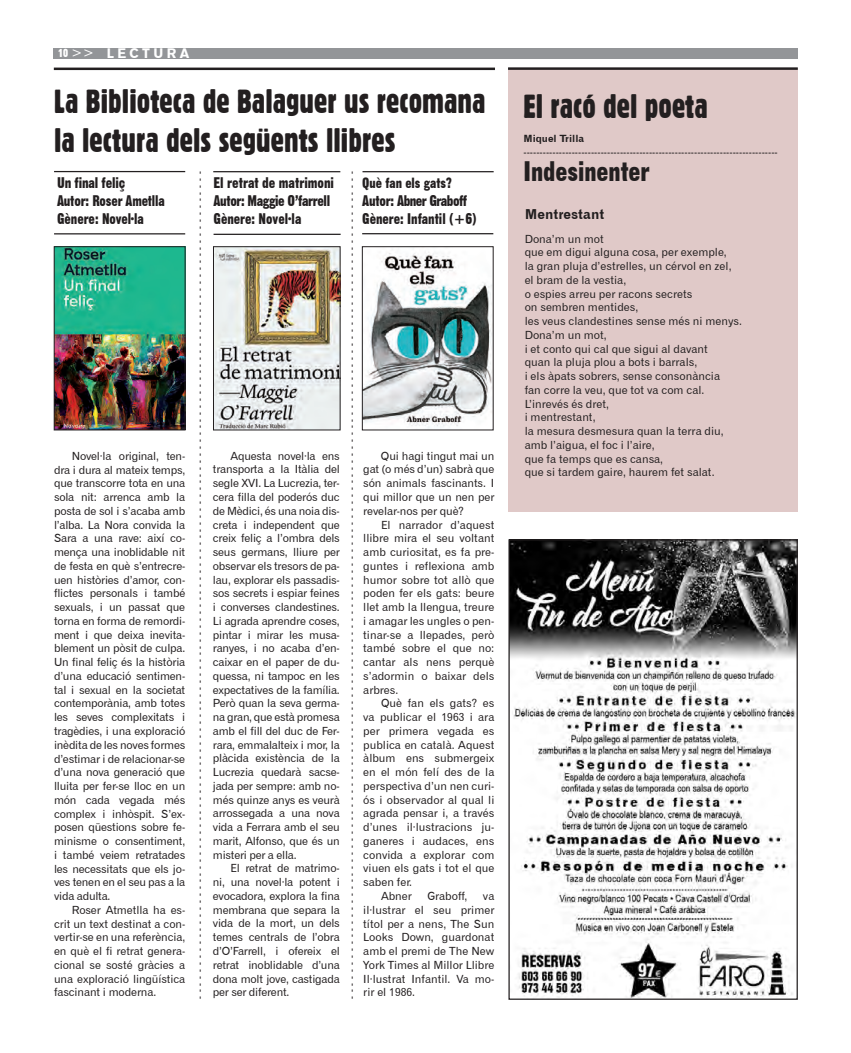
<style>
.page{position:relative;width:851px;height:1053px;background:#fff}
.page>*{position:absolute;margin:0;border:0;box-sizing:border-box;transform-origin:0 0}
.t1{font:32.5px/39px "Gothic 821 Condensed BT";color:#231f20}
.t2{font:27.5px "Gothic No 13 BT";color:#231f20}
.t3{font:15px "Gothic No 13 BT";letter-spacing:-.01em;color:#231f20}
.t4{font:15px "Gothic No 13 BT";letter-spacing:-.035em;color:#231f20}
.t5{font:14.38px "Gothic No 13 BT";color:#231f20}
.t6{font:13.75px "Gothic 720 BT Bold B";color:#231f20}
.t7{font:13.75px "Gothic 725 BT Black A";letter-spacing:.25em;color:#fff}
.t8{font:11.25px/13.8px "Gothic 720 BT Roman B";color:#231f20;text-align:justify}
.t9{font:11.25px "Gothic 821 Condensed BT";color:#fff}
.t10{font:10px "Gothic 720 BT Bold B";color:#231f20}
.s1{font-family:"Gothic 720 BT Roman B";font-size:13.75px}
</style>
<div class="page">
<div style="left:53px;top:48px;width:744px;height:10px;background:#939598"></div>
<img style="left:510px;top:541px;width:285px;height:456px">
<div style="left:508px;top:539px;width:289px;height:460px;border:1px solid #231f20"></div>
<div style="left:508px;top:69px;width:289px;height:443px;background:#e0c9c8"></div>
<hr style="left:508px;top:67px;width:289px;height:3px;background:#231f20">
<hr style="left:54px;top:68px;width:441px;height:2px;background:#231f20">
<img style="left:56px;top:248px;width:127px;height:180px">
<div style="left:54px;top:246px;width:131px;height:184px;border:1px solid #231f20"></div>
<hr style="left:362px;top:233px;width:131px;height:1px;background:#231f20">
<hr style="left:54px;top:171px;width:131px;height:1px;background:#231f20">
<hr style="left:213px;top:171px;width:127px;height:1px;background:#231f20">
<hr style="left:362px;top:171px;width:131px;height:1px;background:#231f20">
<img style="left:215px;top:248px;width:123px;height:180px">
<div style="left:213px;top:246px;width:127px;height:184px;border:1px solid #231f20"></div>
<img style="left:364px;top:252px;width:127px;height:176px">
<div style="left:362px;top:246px;width:131px;height:184px;border:1px solid #231f20"></div>
<hr style="left:213px;top:234px;width:127px;height:1px;background:#231f20">
<hr style="left:54px;top:233px;width:131px;height:1px;background:#231f20">
<p class="t7" style="left:107px;top:45px;width:84px">LECTURA</p>
<p class="t1" style="left:54px;top:82px;width:433px">La Biblioteca de Balaguer us recomana la lectura dels següents llibres</p>
<p class="t9" style="left:58px;top:46px;width:38px">10 <span class="s1">&gt;&gt;</span></p>
<p class="t1" style="left:523px;top:87px;width:186px">El racó del poeta</p>
<p class="t10" style="left:523px;top:132px;width:62px">Miquel Trilla</p>
<p class="t8" style="left:523px;top:145px;width:256px">-------------------------------------------------------------------------------</p>
<p class="t2" style="left:523px;top:154px;width:128px">Indesinenter</p>
<p class="t8" style="left:208px;top:171px;width:830px;rotate:90deg">-------------------------------------------------------------------------------------------------------------------------</p>
<p class="t8" style="left:360px;top:171px;width:830px;rotate:90deg">-------------------------------------------------------------------------------------------------------------------------</p>
<p class="t3" style="left:57px;top:173px;width:70px">Un final feliç</p>
<p class="t3" style="left:57px;top:191px;width:109px">Autor: Roser Ametlla</p>
<p class="t3" style="left:57px;top:209px;width:88px">Gènere: Novel·la</p>
<p class="t3" style="left:213px;top:173px;width:122px">El retrat de matrimoni</p>
<p class="t3" style="left:213px;top:191px;width:118px">Autor: Maggie O’farrell</p>
<p class="t3" style="left:213px;top:209px;width:89px">Gènere: Novel·la</p>
<p class="t5" style="left:362px;top:174px;width:91px">Què fan els gats?</p>
<p class="t4" style="left:362px;top:191px;width:106px">Autor: Abner Graboff</p>
<p class="t3" style="left:362px;top:209px;width:116px">Gènere: Infantil (+6)</p>
<p class="t6" style="left:524px;top:205px;width:81px">Mentrestant</p>
<p class="t8" style="left:524px;top:232px;width:81px">Dona’m un mot</p>
<p class="t8" style="left:524px;top:245px;width:204px">que em digui alguna cosa, per exemple,</p>
<p class="t8" style="left:524px;top:259px;width:208px">la gran pluja d’estrelles, un cérvol en zel,</p>
<p class="t8" style="left:524px;top:273px;width:103px">el bram de la vestia,</p>
<p class="t8" style="left:524px;top:287px;width:169px">o espies arreu per racons secrets</p>
<p class="t8" style="left:524px;top:300px;width:115px">on sembren mentides,</p>
<p class="t8" style="left:524px;top:314px;width:219px">les veus clandestines sense més ni menys.</p>
<p class="t8" style="left:524px;top:328px;width:84px">Dona’m un mot,</p>
<p class="t8" style="left:524px;top:341px;width:185px">i et conto qui cal que sigui al davant</p>
<p class="t8" style="left:524px;top:355px;width:174px">quan la pluja plou a bots i barrals,</p>
<p class="t8" style="left:524px;top:369px;width:197px">i els àpats sobrers, sense consonància</p>
<p class="t8" style="left:524px;top:383px;width:181px">fan corre la veu, que tot va com cal.</p>
<p class="t8" style="left:524px;top:396px;width:86px">L’inrevés és dret,</p>
<p class="t8" style="left:524px;top:410px;width:72px">i mentrestant,</p>
<p class="t8" style="left:524px;top:424px;width:200px">la mesura desmesura quan la terra diu,</p>
<p class="t8" style="left:524px;top:438px;width:131px">amb l’aigua, el foc i l’aire,</p>
<p class="t8" style="left:524px;top:451px;width:140px">que fa temps que es cansa,</p>
<p class="t8" style="left:524px;top:465px;width:191px">que si tardem gaire, haurem fet salat.</p>
<p class="t8" style="left:363px;top:448px;width:133px;text-indent:18px">Qui hagi tingut mai un gat (o més d’un) sabrà que són animals fascinants. I qui millor que un nen per revelar-nos per què?</p>
<p class="t8" style="left:363px;top:517px;width:133px;text-indent:18px">El narrador d’aquest llibre mira el seu voltant amb curiositat, es fa pre&shy;guntes i reflexiona amb humor sobre tot allò que poden fer els gats: beure llet amb la llengua, treure i amagar les ungles o pen&shy;tinar-se a llepades, però també sobre el que no: cantar als nens perquè s’adormin o baixar dels arbres.</p>
<p class="t8" style="left:363px;top:696px;width:133px;text-indent:18px">Què fan els gats? es va publicar el 1963 i ara per primera vegada es publica en català. Aquest àlbum ens submergeix en el món felí des de la perspectiva d’un nen curi&shy;ós i observador al qual li agrada pensar i, a través d’unes il·lustracions ju&shy;ganeres i audaces, ens convida a explorar com viuen els gats i tot el que saben fer.</p>
<p class="t8" style="left:381px;top:888px;width:32px">Abner</p>
<p class="t8" style="left:427px;top:888px;width:42px">Graboff,</p>
<p class="t8" style="left:213px;top:448px;width:128px;text-indent:18px">Aquesta novel·la ens transporta a la Itàlia del segle XVI. La Lucrezia, ter&shy;cera filla del poderós duc de Mèdici, és una noia dis&shy;creta i independent que creix feliç a l’ombra dels seus germans, lliure per observar els tresors de pa&shy;lau, explorar els passadis&shy;sos secrets i espiar feines i converses clandestines.<br>Li agrada aprendre coses, pintar i mirar les musa&shy;ranyes, i no acaba d’en&shy;caixar en el paper de du&shy;quessa, ni tampoc en les expectatives de la família.<br>Però quan la seva germa&shy;na gran, que està promesa amb el fill del duc de Fer&shy;rara, emmalalteix i mor, la plàcida existència de la Lucrezia quedarà sacse&shy;jada per sempre: amb no&shy;més quinze anys es veurà arrossegada a una nova vida a Ferrara amb el seu marit, Alfonso, que és un misteri per a ella.</p>
<p class="t8" style="left:213px;top:861px;width:128px;text-indent:18px">El retrat de matrimo&shy;ni, una novel·la potent i evocadora, explora la fina membrana que separa la vida de la mort, un dels temes centrals de l’obra d’O’Farrell, i ofereix el retrat inoblidable d’una dona molt jove, castigada per ser diferent.</p>
<p class="t8" style="left:54px;top:449px;width:133px;text-indent:18px">Novel·la original, ten&shy;dra i dura al mateix temps, que transcorre tota en una sola nit: arrenca amb la posta de sol i s’acaba amb l’alba. La Nora convida la Sara a una rave: així co&shy;mença una inoblidable nit de festa en què s’entrecre&shy;uen històries d’amor, con&shy;flictes personals i també sexuals, i un passat que torna en forma de remordi&shy;ment i que deixa inevita&shy;blement un pòsit de culpa.<br>Un final feliç és la història d’una educació sentimen&shy;tal i sexual en la societat contemporània, amb totes les seves complexitats i tragèdies, i una exploració inèdita de les noves formes d’estimar i de relacionar-se d’una nova generació que lluita per fer-se lloc en un món cada vegada més complex i inhòspit. S’ex&shy;posen qüestions sobre fe&shy;minisme o consentiment, i també veiem retratades les necessitats que els jo&shy;ves tenen en el seu pas a la vida adulta.</p>
<p class="t8" style="left:54px;top:902px;width:133px;text-indent:18px">Roser Atmetlla ha es&shy;crit un text destinat a con&shy;vertir-se en una referència, en què el fi retrat genera&shy;cional se sosté gràcies a una exploració lingüística fascinant i moderna.</p>
<p class="t8" style="left:363px;top:888px;width:133px;text-indent:120px">va il·lustrar el seu primer títol per a nens, The Sun Looks Down, guardonat amb el premi de The New York Times al Millor Llibre Il·lustrat Infantil. Va mo&shy;rir el 1986.</p>
</div>
